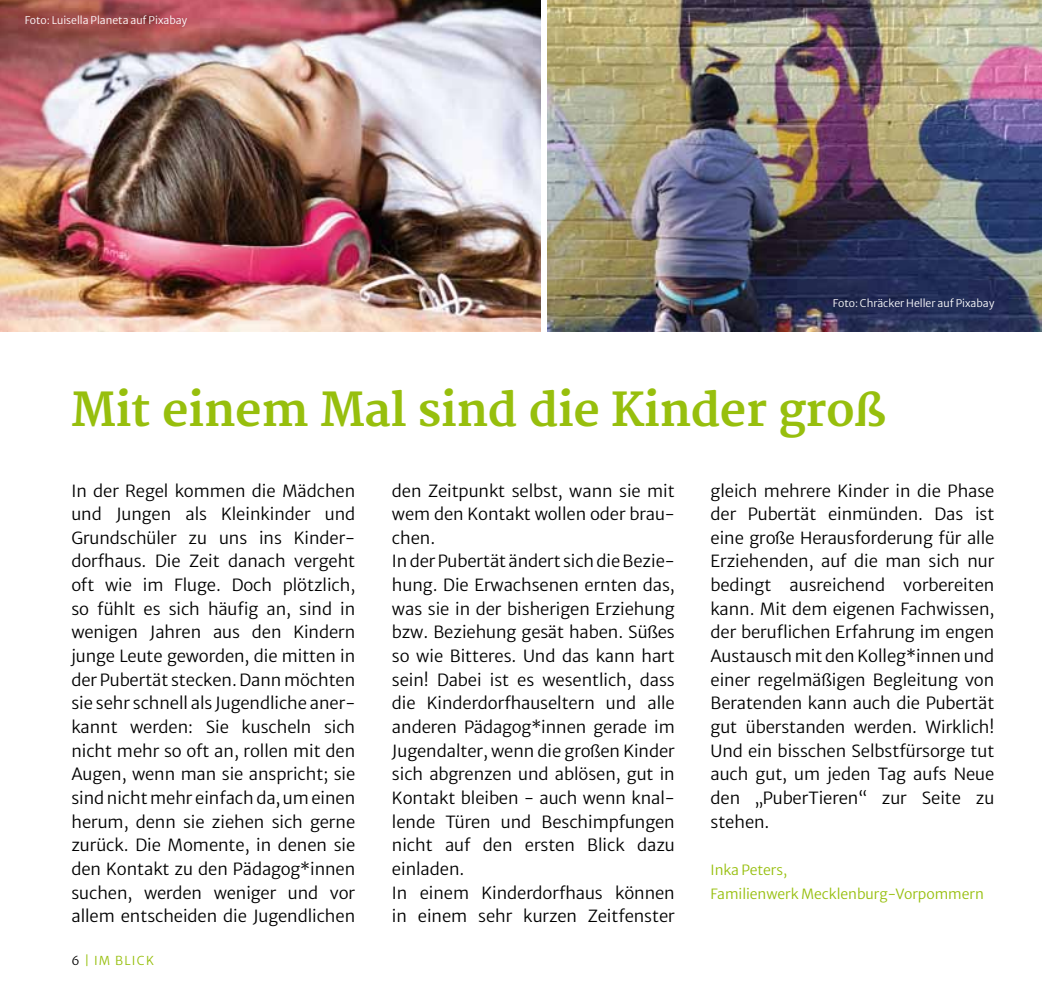
<style>
.page{position:relative;width:1042px;height:993px;background:#fff}
.page>*{position:absolute;margin:0;border:0;box-sizing:border-box;transform-origin:0 0}
.t1{font:700 45.5px "Merriweather";letter-spacing:-.01em;color:#97bf0d}
.t2{font:300 16.62px/23.6px "Merriweather Sans";letter-spacing:-.005em;color:#000;text-align:justify}
.t3{font:300 14px/23.6px "Merriweather Sans";letter-spacing:-.005em;color:#97bf0d}
.t4{font:300 12.25px "Merriweather Sans";letter-spacing:.1em;color:#97bf0d}
.t5{font:300 10.5px "Merriweather Sans";color:#fff}
.s1{color:#000}
</style>
<div class="page">
<img style="left:547px;top:0;width:495px;height:331px">
<img style="left:0;top:0;width:541px;height:331px">
<p class="t5" style="left:25px;top:11px;width:164px">Foto: Luisella Planeta auf Pixabay</p>
<p class="t5" style="left:833px;top:294px;width:163px">Foto: Chräcker Heller auf Pixabay</p>
<h1 class="t1" style="left:71px;top:383px;width:816px">Mit einem Mal sind die Kinder groß</h1>
<p class="t2" style="left:71px;top:476px;width:285px">In der Regel kommen die Mädchen und Jungen als Kleinkinder und Grundschüler zu uns ins Kinder&shy;dorfhaus. Die Zeit danach vergeht oft wie im Fluge. Doch plötzlich, so fühlt es sich häufig an, sind in wenigen Jahren aus den Kindern junge Leute geworden, die mitten in der Pubertät stecken. Dann möchten sie sehr schnell als Jugendliche aner&shy;kannt werden: Sie kuscheln sich nicht mehr so oft an, rollen mit den Augen, wenn man sie anspricht; sie sind nicht mehr einfach da, um einen herum, denn sie ziehen sich gerne zurück. Die Momente, in denen sie den Kontakt zu den Pädagog*innen suchen, werden weniger und vor allem entscheiden die Jugendlichen</p>
<p class="t2" style="left:392px;top:476px;width:284px;text-align:left">den Zeitpunkt selbst, wann sie mit wem den Kontakt wollen oder brau&shy;chen.<br>In der Pubertät ändert sich die Bezie&shy;hung. Die Erwachsenen ernten das, was sie in der bisherigen Erziehung bzw. Beziehung gesät haben. Süßes so wie Bitteres. Und das kann hart sein! Dabei ist es wesentlich, dass die Kinderdorfhauseltern und alle anderen Pädagog*innen gerade im<br>Jugendalter, wenn die großen Kinder sich abgrenzen und ablösen, gut in<br>Kontakt bleiben - auch wenn knal&shy;lende Türen und Beschimpfungen nicht auf den ersten Blick dazu einladen.<br>In einem Kinderdorfhaus können in einem sehr kurzen Zeitfenster</p>
<p class="t4" style="left:71px;top:949px;width:84px"><span class="s1">6</span> | IM BLICK</p>
<p class="t2" style="left:710px;top:476px;width:285px">gleich mehrere Kinder in die Phase der Pubertät einmünden. Das ist eine große Herausforderung für alle Erziehenden, auf die man sich nur bedingt ausreichend vorbereiten kann. Mit dem eigenen Fachwissen, der beruflichen Erfahrung im engen Austausch mit den Kolleg*innen und einer regelmäßigen Begleitung von Beratenden kann auch die Pubertät gut überstanden werden. Wirklich!<br>Und ein bisschen Selbstfürsorge tut auch gut, um jeden Tag aufs Neue den „PuberTieren“ zur Seite zu stehen.</p>
<p class="t3" style="left:710px;top:856px;width:275px">Inka Peters,<br>Familienwerk Mecklenburg-Vorpommern</p>
</div>
